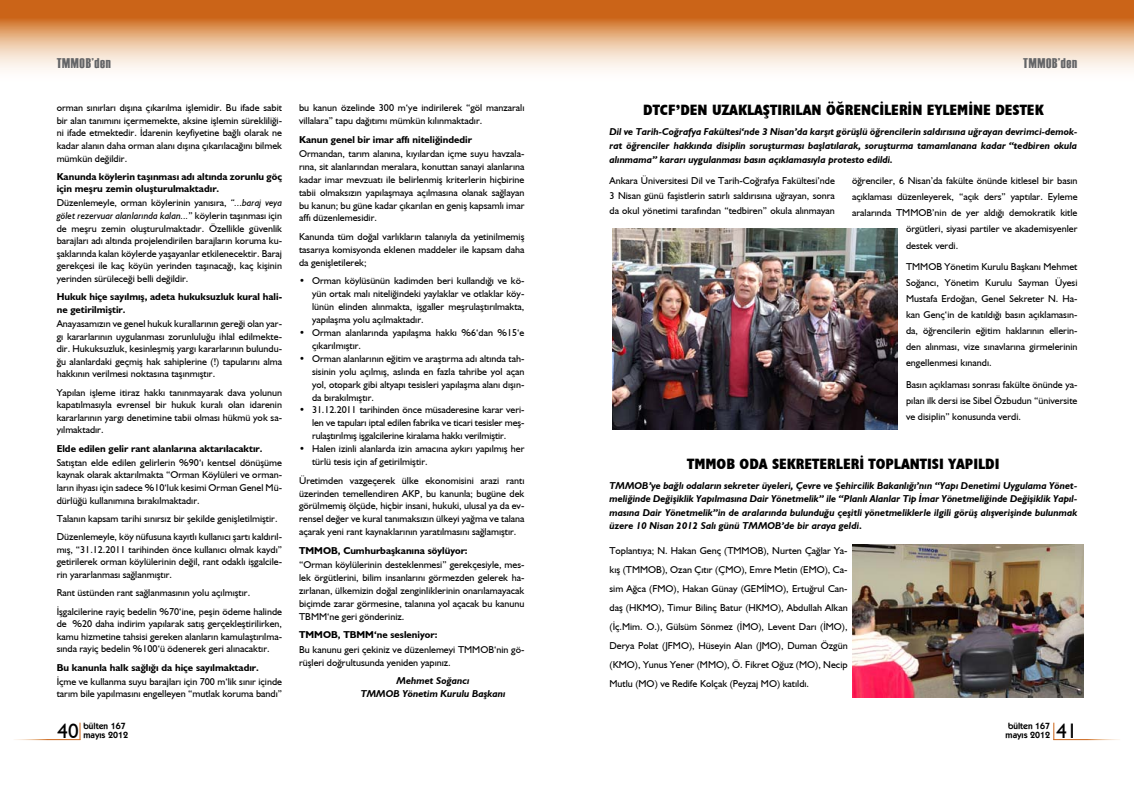
<style>
.page{position:relative;width:1134px;height:794px;background:#fff}
.page>*{position:absolute;margin:0;border:0;box-sizing:border-box;transform-origin:0 0}
.t1{font:21px "Humanist 521 BT";color:#000}
.t2{font:700 condensed 15px "Humanist 521 BT Xtra";color:#000}
.t3{font:14px "Haettenschweiler";letter-spacing:.05em;color:#646567}
.t4{font:10px/12.9px "Humanist 521 BT";color:#000;text-align:justify}
.t5{font:italic 700 10px/13.5px "Humanist 521 BT";color:#000;text-align:justify}
.t6{font:700 10px/12.6px "Humanist 521 BT";color:#000}
.t7{font:600 9px/9px "Kabel IT Cby BT";color:#000}
.s1{font-style:italic}
.s2{font-style:normal}
</style>
<div class="page">
<svg style="left:0;top:0;width:1134px;height:70px;background:#e2a97b"></svg>
<svg style="left:79px;top:722px;width:1px;height:17px"></svg>
<svg style="left:1053px;top:722px;width:1px;height:17px"></svg>
<img style="left:853px;top:544px;width:230px;height:154px">
<img style="left:612px;top:228px;width:285px;height:201px">
<h3 class="t3" style="left:57px;top:54px;width:56px">TMMOB’den</h3>
<h3 class="t3" style="left:1023px;top:54px;width:56px">TMMOB’den</h3>
<p class="t4" style="left:57px;top:101px;width:227px;line-height:12.6px">orman sınırları dışına çıkarılma işlemidir. Bu ifade sabit bir alan tanımını içermemekte, aksine işlemin sürekliliği&shy;ni ifade etmektedir. İdarenin keyfiyetine bağlı olarak ne kadar alanın daha orman alanı dışına çıkarılacağını bilmek mümkün değildir.</p>
<p class="t6" style="left:57px;top:170px;width:227px">Kanunda köylerin taşınması adı altında zorunlu göç için meşru zemin oluşturulmaktadır.</p>
<p class="t4" style="left:57px;top:196px;width:227px;line-height:12.6px">Düzenlemeyle, orman köylerinin yanısıra, <span class="s1">“...baraj veya gölet rezervuar alanlarında kalan...</span>” köylerin taşınması için de meşru zemin oluşturulmaktadır. Özellikle güvenlik barajları adı altında projelendirilen barajların koruma ku&shy;şaklarında kalan köylerde yaşayanlar etkilenecektir. Baraj gerekçesi ile kaç köyün yerinden taşınacağı, kaç kişinin yerinden sürüleceği belli değildir.</p>
<p class="t6" style="left:57px;top:290px;width:227px">Hukuk hiçe sayılmış, adeta hukuksuzluk kural hali&shy;ne getirilmiştir.</p>
<p class="t4" style="left:57px;top:317px;width:227px;line-height:12.6px">Anayasamızın ve genel hukuk kurallarının gereği olan yar&shy;gı kararlarının uygulanması zorunluluğu ihlal edilmekte&shy;dir. Hukuksuzluk, kesinleşmiş yargı kararlarının bulundu&shy;ğu alanlardaki geçmiş hak sahiplerine (!) tapularını alma hakkının verilmesi noktasına taşınmıştır.</p>
<p class="t4" style="left:57px;top:386px;width:227px;line-height:12.6px">Yapılan işleme itiraz hakkı tanınmayarak dava yolunun kapatılmasıyla evrensel bir hukuk kuralı olan idarenin kararlarının yargı denetimine tabii olması hükmü yok sa&shy;yılmaktadır.</p>
<p class="t6" style="left:57px;top:442px;width:207px">Elde edilen gelir rant alanlarına aktarılacaktır.</p>
<p class="t4" style="left:57px;top:456px;width:227px;line-height:12.6px">Satıştan elde edilen gelirlerin %90‘ı kentsel dönüşüme kaynak olarak aktarılmakta “Orman Köylüleri ve orman&shy;ların ihyası için sadece %10‘luk kesimi Orman Genel Mü&shy;dürlüğü kullanımına bırakılmaktadır.</p>
<p class="t4" style="left:57px;top:509px;width:227px;line-height:18.3px">Talanın kapsam tarihi sınırsız bir şekilde genişletilmiştir.<br>Düzenlemeyle, köy nüfusuna kayıtlı kullanıcı şartı kaldırıl-</p>
<p class="t4" style="left:57px;top:543px;width:227px;line-height:12.6px">mış, “31.12.2011 tarihinden önce kullanıcı olmak kaydı” getirilerek orman köylülerinin değil, rant odaklı işgalcile&shy;rin yararlanması sağlanmıştır.</p>
<p class="t4" style="left:57px;top:583px;width:227px;line-height:18.3px">Rant üstünden rant sağlanmasının yolu açılmıştır.<br>İşgalcilerine rayiç bedelin %70‘ine, peşin ödeme halinde</p>
<p class="t4" style="left:57px;top:617px;width:227px;line-height:12.6px">de %20 daha indirim yapılarak satış gerçekleştirilirken, kamu hizmetine tahsisi gereken alanların kamulaştırılma&shy;sında rayiç bedelin %100‘ü ödenerek geri alınacaktır.</p>
<p class="t6" style="left:57px;top:660px;width:204px">Bu kanunla halk sağlığı da hiçe sayılmaktadır.</p>
<p class="t4" style="left:57px;top:674px;width:227px;line-height:12.6px">İçme ve kullanma suyu barajları için 700 m‘lik sınır içinde tarım bile yapılmasını engelleyen “mutlak koruma bandı”</p>
<p class="t4" style="left:299px;top:101px;width:227px">bu kanun özelinde 300 m‘ye indirilerek “göl manzaralı villalara” tapu dağıtımı mümkün kılınmaktadır.</p>
<p class="t6" style="left:299px;top:133px;width:174px">Kanun genel bir imar affı niteliğindedir</p>
<p class="t4" style="left:299px;top:147px;width:227px">Ormandan, tarım alanına, kıyılardan içme suyu havzala&shy;rına, sit alanlarından meralara, konuttan sanayi alanlarına kadar imar mevzuatı ile belirlenmiş kriterlerin hiçbirine tabii olmaksızın yapılaşmaya açılmasına olanak sağlayan bu kanun; bu güne kadar çıkarılan en geniş kapsamlı imar affı düzenlemesidir.</p>
<p class="t4" style="left:299px;top:230px;width:227px">Kanunda tüm doğal varlıkların talanıyla da yetinilmemiş tasarıya komisyonda eklenen maddeler ile kapsam daha da genişletilerek;</p>
<p class="t4" style="left:312px;top:274px;width:214px;text-indent:-13px">• Orman köylüsünün kadimden beri kullandığı ve kö&shy;yün ortak malı niteliğindeki yaylaklar ve otlaklar köy&shy;lünün elinden alınmakta, işgaller meşrulaştırılmakta, yapılaşma yolu açılmaktadır.</p>
<p class="t4" style="left:312px;top:326px;width:214px;text-indent:-13px">• Orman alanlarında yapılaşma hakkı %6‘dan %15‘e çıkarılmıştır.</p>
<p class="t4" style="left:312px;top:352px;width:214px;text-indent:-13px">• Orman alanlarının eğitim ve araştırma adı altında tah&shy;sisinin yolu açılmış, aslında en fazla tahribe yol açan yol, otopark gibi altyapı tesisleri yapılaşma alanı dışın&shy;da bırakılmıştır.</p>
<p class="t4" style="left:312px;top:403px;width:214px;text-indent:-13px">• 31.12.2011 tarihinden önce müsaderesine karar veri&shy;len ve tapuları iptal edilen fabrika ve ticari tesisler meş&shy;rulaştırılmış işgalcilerine kiralama hakkı verilmiştir.</p>
<p class="t4" style="left:312px;top:442px;width:214px;text-indent:-13px">• Halen izinli alanlarda izin amacına aykırı yapılmış her türlü tesis için af getirilmiştir.</p>
<p class="t4" style="left:299px;top:473px;width:227px">Üretimden vazgeçerek ülke ekonomisini arazi rantı üzerinden temellendiren AKP, bu kanunla; bugüne dek görülmemiş ölçüde, hiçbir insani, hukuki, ulusal ya da ev&shy;rensel değer ve kural tanımaksızın ülkeyi yağma ve talana açarak yeni rant kaynaklarının yaratılmasını sağlamıştır.</p>
<p class="t6" style="left:299px;top:544px;width:170px">TMMOB, Cumhurbaşkanına söylüyor:</p>
<p class="t4" style="left:299px;top:558px;width:227px">“Orman köylülerinin desteklenmesi” gerekçesiyle, mes&shy;lek örgütlerini, bilim insanlarını görmezden gelerek ha&shy;zırlanan, ülkemizin doğal zenginliklerinin onarılamayacak biçimde zarar görmesine, talanına yol açacak bu kanunu TBMM‘ne geri gönderiniz.</p>
<p class="t6" style="left:299px;top:628px;width:140px">TMMOB, TBMM‘ne sesleniyor:</p>
<p class="t4" style="left:299px;top:642px;width:227px">Bu kanunu geri çekiniz ve düzenlemeyi TMMOB‘nin gö&shy;rüşleri doğrultusunda yeniden yapınız.</p>
<p class="t5" style="left:361px;top:674px;width:146px;line-height:12.9px;text-align:center">Mehmet Soğancı<br>TMMOB Yönetim Kurulu Başkanı</p>
<h2 class="t2" style="left:643px;top:100px;width:402px">DTCF’DEN UZAKLAŞTIRILAN ÖĞRENCİLERİN EYLEMİNE DESTEK</h2>
<p class="t5" style="left:609px;top:124px;width:469px;line-height:14px">Dil ve Tarih-Coğrafya Fakültesi‘nde 3 Nisan’da karşıt görüşlü öğrencilerin saldırısına uğrayan devrimci-demok&shy;rat öğrenciler hakkında disiplin soruşturması başlatılarak, soruşturma tamamlanana kadar “tedbiren okula alınmama” kararı uygulanması basın açıklamasıyla protesto edildi.</p>
<p class="t4" style="left:609px;top:173px;width:227px;line-height:15px">Ankara Üniversitesi Dil ve Tarih-Coğrafya Fakültesi’nde 3 Nisan günü faşistlerin satırlı saldırısına uğrayan, sonra da okul yönetimi tarafından “tedbiren” okula alınmayan</p>
<p class="t4" style="left:852px;top:174px;width:227px">öğrenciler, 6 Nisan’da fakülte önünde kitlesel bir basın</p>
<p class="t4" style="left:852px;top:190px;width:227px">açıklaması düzenleyerek, “açık ders” yaptılar. Eyleme</p>
<p class="t4" style="left:852px;top:206px;width:227px">aralarında TMMOB’nin de yer aldığı demokratik kitle</p>
<p class="t4" style="left:906px;top:222px;width:173px">örgütleri, siyasi partiler ve akademisyenler</p>
<p class="t4" style="left:906px;top:238px;width:54px">destek verdi.</p>
<p class="t4" style="left:906px;top:258px;width:173px;line-height:16px">TMMOB Yönetim Kurulu Başkanı Mehmet Soğancı, Yönetim Kurulu Sayman Üyesi Mustafa Erdoğan, Genel Sekreter N. Ha&shy;kan Genç‘in de katıldığı basın açıklamasın&shy;da, öğrencilerin eğitim haklarının ellerin&shy;den alınması, vize sınavlarına girmelerinin engellenmesi kınandı.</p>
<p class="t4" style="left:906px;top:376px;width:173px;line-height:16px">Basın açıklaması sonrası fakülte önünde ya&shy;pılan ilk dersi ise Sibel Özbudun “üniversite ve disiplin” konusunda verdi.</p>
<h2 class="t2" style="left:687px;top:455px;width:314px">TMMOB ODA SEKRETERLERİ TOPLANTISI YAPILDI</h2>
<p class="t5" style="left:609px;top:478px;width:469px">TMMOB’ye bağlı odaların sekreter üyeleri, Çevre ve Şehircilik Bakanlığı’nın “Yapı Denetimi Uygulama Yönet&shy;meliğinde Değişiklik Yapılmasına Dair Yönetmelik” ile “Planlı Alanlar Tip İmar Yönetmeliğinde Değişiklik Yapıl&shy;masına Dair Yönetmelik”in de aralarında bulunduğu çeşitli yönetmeliklerle ilgili görüş alışverişinde bulunmak üzere 10 Nisan 2012 Salı günü TMMOB’de bir araya geldi<span class="s2">.</span></p>
<p class="t4" style="left:609px;top:541px;width:240px;line-height:19px">Toplantıya; N. Hakan Genç (TMMOB), Nurten Çağlar Ya&shy;kış (TMMOB), Ozan Çıtır (ÇMO), Emre Metin (EMO), Ca&shy;sim Ağca (FMO), Hakan Günay (GEMİMO), Ertuğrul Can&shy;daş (HKMO), Timur Bilinç Batur (HKMO), Abdullah Alkan (İç.Mim. O.), Gülsüm Sönmez (İMO), Levent Darı (İMO), Derya Polat (JFMO), Hüseyin Alan (JMO), Duman Özgün (KMO), Yunus Yener (MMO), Ö. Fikret Oğuz (MO), Necip Mutlu (MO) ve Redife Kolçak (Peyzaj MO) katıldı.</p>
<h1 class="t1" style="left:58px;top:717px;width:23px">40</h1>
<p class="t7" style="left:84px;top:721px;width:46px">bülten 167 mayıs 2012</p>
<h1 class="t1" style="left:1056px;top:717px;width:23px">41</h1>
<p class="t7" style="left:1006px;top:721px;width:46px">bülten 167 mayıs 2012</p>
</div>
